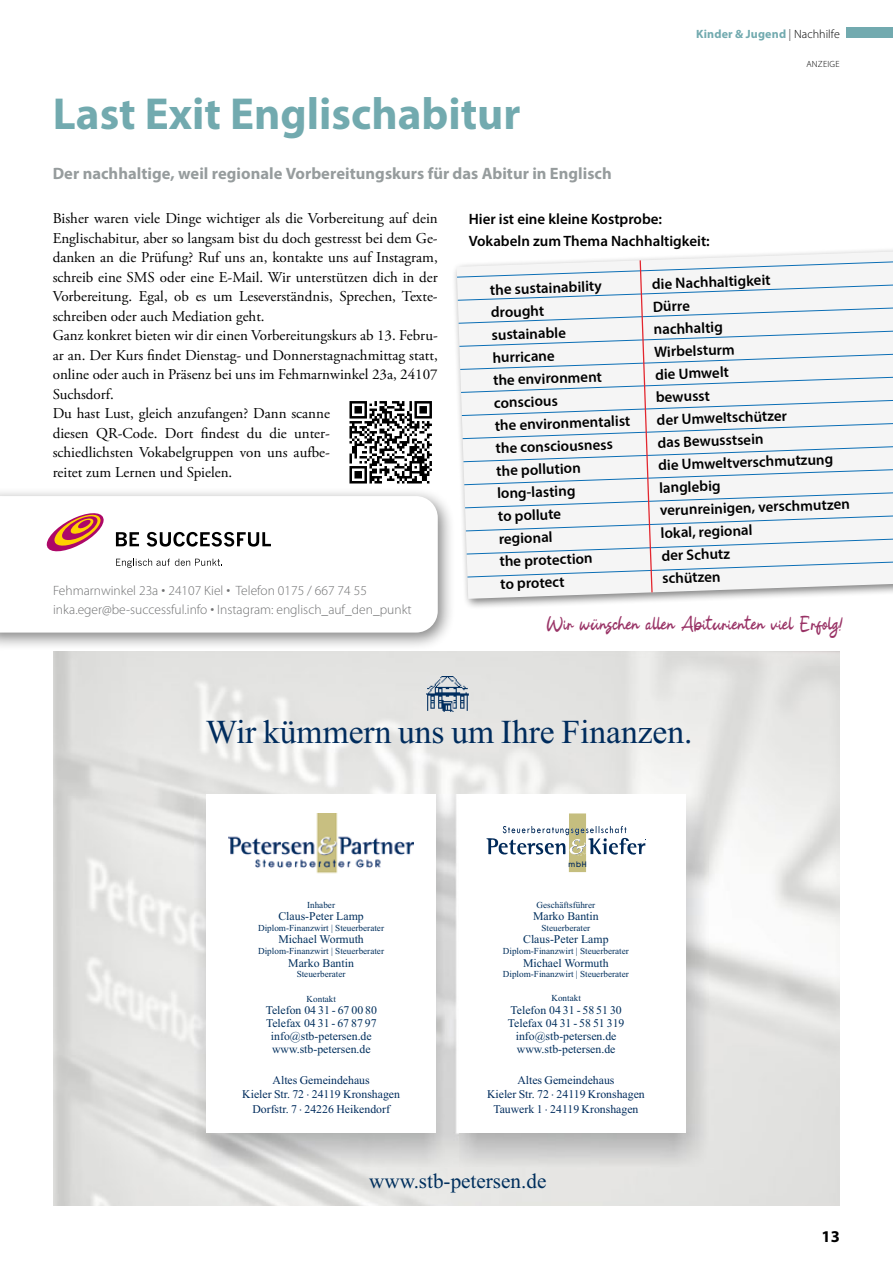
<style>
.page{position:relative;width:893px;height:1263px;background:#fff}
.page>*{position:absolute;margin:0;border:0;box-sizing:border-box;transform-origin:0 0}
.t1{font:700 45px "Myriad Pro";color:#72aaaf}
.t2{font:33.45px "Times New Roman";color:#002c5d}
.t3{font:21.3px "Delight Winter";color:#936}
.t4{font:21.15px "Times New Roman";color:#002f5d}
.t5{font:700 16.5px "Myriad Pro";color:#969c9d}
.t6{font:700 16.5px "Myriad Pro";color:#000}
.t7{font:15px/19.5px "Adobe Garamond Pro";color:#000}
.t8{font:600 15px/22.5px "Myriad Pro";color:#000}
.t9{font:300 13.5px/19.5px "Myriad Pro";color:#707172}
.t10{font:700 12px "Myriad Pro";letter-spacing:.015em;color:#72aaaf}
.t11{font:11.7px/13px "Times New Roman";color:#002f5d;text-align:center}
.t12{font:11.7px/14.2px "Times New Roman";color:#002c5d;text-align:center}
.t13{font:9.15px "Times New Roman";color:#002f5d}
.t14{font:300 9px "Myriad Pro";letter-spacing:.03em;color:#000}
.t15{font:500 7.8px "Avant Garde IT Cby BT";color:#00295c}
.s1{font-weight:400;color:#707172}
.s2{font-weight:300;color:#000}
.s3{font-weight:900}
</style>
<div class="page">
<div style="left:0;top:487px;width:456px;height:165px;background:#000;opacity:.5"></div>
<svg style="left:0;top:496px;width:438px;height:137px"></svg>
<div style="left:847px;top:28px;width:46px;height:10px;background:#72aaaf"></div>
<svg style="left:47px;top:513px;width:57px;height:41px"></svg>
<svg style="left:116px;top:532px;width:23px;height:14px"></svg>
<svg style="left:147px;top:532px;width:124px;height:15px"></svg>
<svg style="left:116px;top:559px;width:106px;height:9px"></svg>
<div style="left:452px;top:245px;width:441px;height:365px;background:#000;opacity:.5"></div>
<svg style="left:457px;top:252px;width:436px;height:347px"></svg>
<svg style="left:634px;top:252px;width:21px;height:347px"></svg>
<svg style="left:349px;top:401px;width:83px;height:82px"></svg>
<img style="left:53px;top:651px;width:787px;height:554px">
<img style="left:427px;top:676px;width:43px;height:35px">
<img style="left:444px;top:794px;width:264px;height:373px">
<div style="left:456px;top:794px;width:230px;height:338px;background:#fff"></div>
<img style="left:194px;top:795px;width:264px;height:372px">
<div style="left:206px;top:795px;width:230px;height:338px;background:#fff"></div>
<svg style="left:486px;top:813px;width:160px;height:59px"></svg>
<img style="left:228px;top:814px;width:186px;height:60px">
<p class="t10" style="left:696px;top:26px;width:145px">Kinder &amp; Jugend <span class="s1">|</span> <span class="s2">Nachhilfe</span></p>
<h1 class="t1" style="left:53px;top:85px;width:469px">Last Exit Englischabitur</h1>
<p class="t5" style="left:53px;top:162px;width:560px">Der nachhaltige, weil regionale Vorbereitungskurs für das Abitur in Englisch</p>
<p class="t14" style="left:806px;top:59px;width:35px">ANZEIGE</p>
<p class="t7" style="left:53px;top:209px;width:387px">Bisher waren viele Dinge wichtiger als die Vorbereitung auf dein Englischabitur, aber so langsam bist du doch gestresst bei dem Ge&shy;danken an die Prüfung? Ruf uns an, kontakte uns auf Instagram, schreib eine SMS oder eine E-Mail. Wir unterstützen dich in der Vorbereitung. Egal, ob es um Leseverständnis, Sprechen, Texte&shy;schreiben oder auch Mediation geht.<br>Ganz konkret bieten wir dir einen Vorbereitungskurs ab 13. Febru&shy;ar an. Der Kurs findet Dienstag- und Donnerstagnachmittag statt, online oder auch in Präsenz bei uns im Fehmarnwinkel 23a, 24107<br>Suchsdorf.<br>Du hast Lust, gleich anzufangen? Dann scanne<br>diesen QR-Code. Dort findest du die unter-<br>schiedlichsten Vokabelgruppen von uns aufbe-<br>reitet zum Lernen und Spielen.</p>
<p class="t9" style="left:53px;top:580px;width:360px">Fehmarnwinkel 23a <span class="s3">·</span> 24107 Kiel <span class="s3">·</span> Telefon 0175 / 667 74 55 inka.eger@be-successful.info <span class="s3">·</span> Instagram: englisch_auf_den_punkt</p>
<p class="t8" style="left:469px;top:207px;width:243px">Hier ist eine kleine Kostprobe:<br>Vokabeln zum Thema Nachhaltigkeit:</p>
<p class="t8" style="left:490px;top:278px;width:113px;rotate:-2deg">the sustainability</p>
<p class="t8" style="left:652px;top:272px;width:120px;rotate:-2deg">die Nachhaltigkeit</p>
<p class="t8" style="left:490px;top:301px;width:55px;rotate:-2deg">drought</p>
<p class="t8" style="left:652px;top:295px;width:39px;rotate:-2deg">Dürre</p>
<p class="t8" style="left:491px;top:323px;width:76px;rotate:-2deg">sustainable</p>
<p class="t8" style="left:653px;top:318px;width:71px;rotate:-2deg">nachhaltig</p>
<p class="t8" style="left:492px;top:346px;width:64px;rotate:-2deg">hurricane</p>
<p class="t8" style="left:654px;top:340px;width:82px;rotate:-2deg">Wirbelsturm</p>
<p class="t8" style="left:493px;top:369px;width:110px;rotate:-2deg">the environment</p>
<p class="t8" style="left:655px;top:363px;width:75px;rotate:-2deg">die Umwelt</p>
<p class="t8" style="left:494px;top:391px;width:65px;rotate:-2deg">conscious</p>
<p class="t8" style="left:656px;top:386px;width:56px;rotate:-2deg">bewusst</p>
<p class="t8" style="left:494px;top:414px;width:137px;rotate:-2deg">the environmentalist</p>
<p class="t8" style="left:656px;top:408px;width:132px;rotate:-2deg">der Umweltschützer</p>
<p class="t8" style="left:495px;top:436px;width:119px;rotate:-2deg">the consciousness</p>
<p class="t8" style="left:657px;top:431px;width:108px;rotate:-2deg">das Bewusstsein</p>
<p class="t8" style="left:496px;top:459px;width:86px;rotate:-2deg">the pollution</p>
<p class="t8" style="left:658px;top:453px;width:176px;rotate:-2deg">die Umweltverschmutzung</p>
<p class="t8" style="left:497px;top:482px;width:80px;rotate:-2deg">long-lasting</p>
<p class="t8" style="left:659px;top:476px;width:63px;rotate:-2deg">langlebig</p>
<p class="t8" style="left:498px;top:504px;width:65px;rotate:-2deg">to pollute</p>
<p class="t8" style="left:659px;top:499px;width:191px;rotate:-2deg">verunreinigen, verschmutzen</p>
<p class="t8" style="left:498px;top:527px;width:55px;rotate:-2deg">regional</p>
<p class="t8" style="left:660px;top:521px;width:93px;rotate:-2deg">lokal, regional</p>
<p class="t8" style="left:499px;top:550px;width:95px;rotate:-2deg">the protection</p>
<p class="t8" style="left:661px;top:544px;width:70px;rotate:-2deg">der Schutz</p>
<p class="t8" style="left:500px;top:572px;width:66px;rotate:-2deg">to protect</p>
<p class="t8" style="left:662px;top:567px;width:60px;rotate:-2deg">schützen</p>
<h3 class="t3" style="left:546px;top:615px;width:298px">Wir wunschen allen Abiturienten viel Erfolg!</h3>
<h3 class="t3" style="left:593px;top:606px;width:6px">..</h3>
<h2 class="t2" style="left:206px;top:709px;width:488px">Wir kümmern uns um Ihre Finanzen.</h2>
<p class="t13" style="left:307px;top:898px;width:29px">Inhaber</p>
<p class="t13" style="left:258px;top:922px;width:127px">Diplom-Finanzwirt | Steuerberater</p>
<p class="t11" style="left:278px;top:928px;width:87px;line-height:23.2px">Michael Wormuth<br>Marko Bantin</p>
<p class="t11" style="left:278px;top:910px;width:87px">Claus-Peter Lamp</p>
<p class="t13" style="left:258px;top:945px;width:127px">Diplom-Finanzwirt | Steuerberater</p>
<p class="t13" style="left:297px;top:968px;width:50px">Steuerberater</p>
<p class="t13" style="left:307px;top:992px;width:31px">Kontakt</p>
<p class="t11" style="left:266px;top:1003px;width:113px">Telefon 04 31 - 67 00 80<br>Telefax 04 31 - 67 87 97 info@stb-petersen.de www.stb-petersen.de</p>
<p class="t12" style="left:242px;top:1073px;width:159px">Altes Gemeindehaus<br>Kieler Str. 72 24119 Kronshagen<br>Dorfstr. 7 24226 Heikendorf</p>
<p class="t15" style="left:569px;top:859px;width:20px">mbH</p>
<p class="t13" style="left:537px;top:898px;width:60px">Geschäftsführer</p>
<p class="t11" style="left:523px;top:928px;width:87px;line-height:23.2px;text-align:left">Claus-Peter Lamp<br>Michael Wormuth</p>
<p class="t11" style="left:533px;top:910px;width:67px">Marko Bantin</p>
<p class="t13" style="left:541px;top:922px;width:50px">Steuerberater</p>
<p class="t13" style="left:503px;top:945px;width:127px">Diplom-Finanzwirt | Steuerberater</p>
<p class="t13" style="left:503px;top:968px;width:127px">Diplom-Finanzwirt | Steuerberater</p>
<p class="t13" style="left:551px;top:992px;width:31px">Kontakt</p>
<p class="t11" style="left:508px;top:1003px;width:118px">Telefon 04 31 - 58 51 30<br>Telefax 04 31 - 58 51 319 info@stb-petersen.de www.stb-petersen.de</p>
<p class="t12" style="left:487px;top:1073px;width:159px">Altes Gemeindehaus<br>Kieler Str. 72 24119 Kronshagen<br>Tauwerk 1 24119 Kronshagen</p>
<h3 class="t4" style="left:369px;top:1166px;width:179px">www.stb-petersen.de</h3>
<p class="t6" style="left:821px;top:1226px;width:20px">13</p>
</div>
